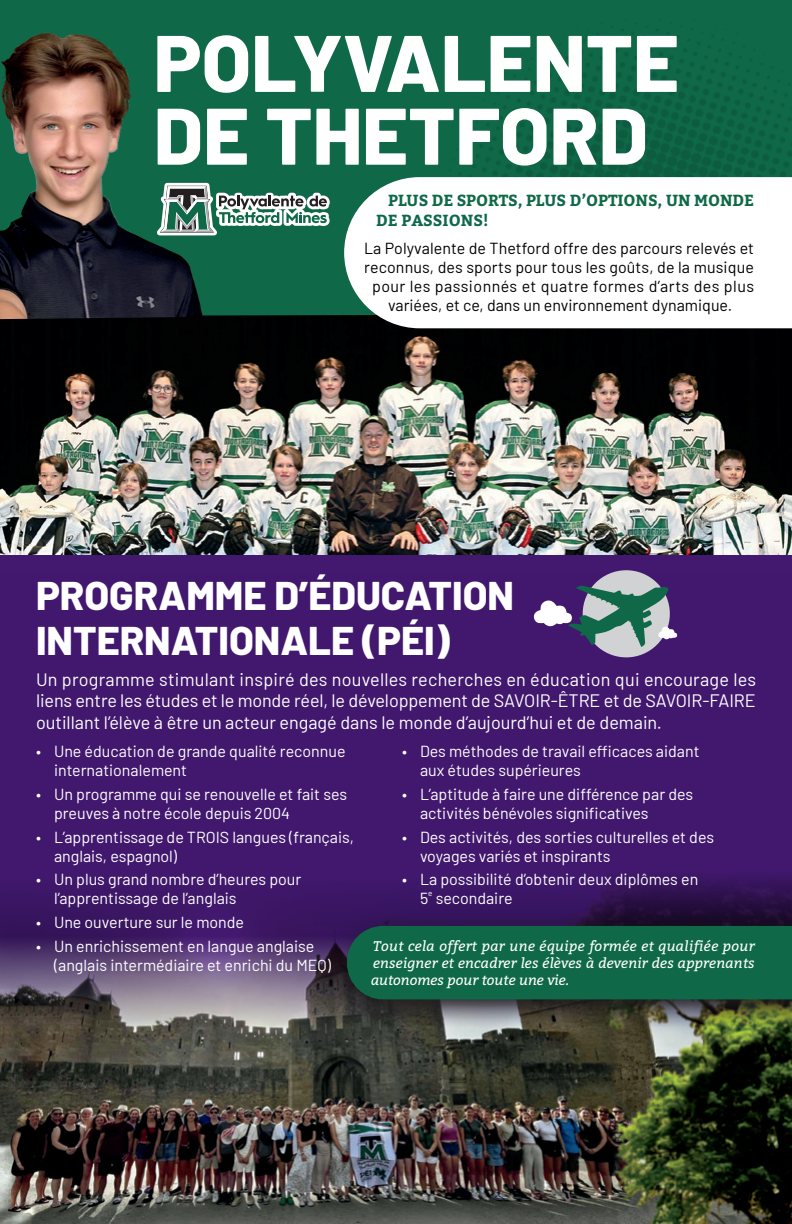
<style>
.page{position:relative;width:792px;height:1224px;background:#fff}
.page>*{position:absolute;margin:0;border:0;box-sizing:border-box;transform-origin:0 0}
.t1{font:800 80px/72.8px "Barlow";color:#fff}
.t2{font:800 40px/45.6px "Barlow";color:#fff}
.t3{font:18px/21.6px "Barlow";color:#fff;text-align:justify}
.t4{font:16px/19.2px "Barlow";color:#fff}
.t5{font:16px/19.2px "Barlow";letter-spacing:.005em;color:#000;text-align:center}
.t6{font:700 16px/19.2px "Bitter";letter-spacing:-.005em;color:#0f6949}
.t7{font:italic 14px/16.8px "Bitter";color:#fff;text-align:justify}
.t8{font:8px "Barlow";color:#fff}
</style>
<div class="page">
<div style="left:0;top:554px;width:792px;height:473px;background:#431970"></div>
<img style="left:0;top:876px;width:792px;height:348px">
<img style="left:0;top:316px;width:792px;height:238px">
<div style="left:0;top:0;width:792px;height:316px;background:#0f6949"></div>
<img style="left:425px;top:13px;width:367px;height:164px">
<svg style="left:344px;top:177px;width:448px;height:151px"></svg>
<svg style="left:333px;top:912px;width:459px;height:115px"></svg>
<div style="left:347px;top:926px;width:445px;height:73px;background:#0f6949"></div>
<svg style="left:208px;top:183px;width:122px;height:52px"></svg>
<div style="left:583px;top:570px;width:87px;height:87px;background:#d1d2d4;border-radius:50%"></div>
<svg style="left:533px;top:586px;width:144px;height:61px"></svg>
<img style="left:0;top:27px;width:208px;height:292px">
<h1 class="t1" style="left:154px;top:21px;width:527px">POLYVALENTE<br>DE THETFORD</h1>
<p class="t6" style="left:376px;top:191px;width:380px;text-indent:12px">PLUS DE SPORTS, PLUS D’OPTIONS, UN MONDE<br>DE PASSIONS!</p>
<p class="t5" style="left:364px;top:237px;width:391px">La Polyvalente de Thetford offre des parcours relevés et reconnus, des sports pour tous les goûts, de la musique pour les passionnés et quatre formes d’arts des plus variées, et ce, dans un environnement dynamique.</p>
<h2 class="t2" style="left:36px;top:569px;width:480px">PROGRAMME D’ÉDUCATION<br>INTERNATIONALE (PÉI)</h2>
<p class="t3" style="left:36px;top:667px;width:722px">Un programme stimulant inspiré des nouvelles recherches en éducation qui encourage les liens entre les études et le monde réel, le développement de SAVOIR-ÊTRE et de SAVOIR-FAIRE outillant l’élève à être un acteur engagé dans le monde d’aujourd’hui et de demain.</p>
<p class="t4" style="left:54px;top:741px;width:293px;text-indent:-18px">• Une éducation de grande qualité reconnue internationalement</p>
<p class="t4" style="left:54px;top:783px;width:295px;text-indent:-18px">• Un programme qui se renouvelle et fait ses preuves à notre école depuis 2004</p>
<p class="t4" style="left:54px;top:826px;width:302px;text-indent:-18px">• L’apprentissage de TROIS langues (français, anglais, espagnol)</p>
<p class="t4" style="left:54px;top:869px;width:249px;text-indent:-18px">• Un plus grand nombre d’heures pour l’apprentissage de l’anglais</p>
<p class="t4" style="left:36px;top:911px;width:209px">• Une ouverture sur le monde</p>
<p class="t4" style="left:54px;top:935px;width:278px;text-indent:-18px">• Un enrichissement en langue anglaise (anglais intermédiaire et enrichi du MEQ)</p>
<p class="t4" style="left:420px;top:741px;width:281px;text-indent:-18px">• Des méthodes de travail efficaces aidant aux études supérieures</p>
<p class="t4" style="left:420px;top:783px;width:275px;text-indent:-18px">• L’aptitude à faire une différence par des activités bénévoles significatives</p>
<p class="t4" style="left:420px;top:826px;width:296px;text-indent:-18px">• Des activités, des sorties culturelles et des voyages variés et inspirants</p>
<p class="t4" style="left:420px;top:869px;width:280px;text-indent:-18px">• La possibilité d’obtenir deux diplômes en<br>5</p>
<p class="t8" style="left:428px;top:888px;width:6px">e</p>
<p class="t4" style="left:436px;top:888px;width:78px">secondaire</p>
<p class="t7" style="left:371px;top:938px;width:385px">Tout cela offert par une équipe formée et qualifiée pour enseigner et encadrer les élèves à devenir des apprenants autonomes pour toute une vie.</p>
</div>
